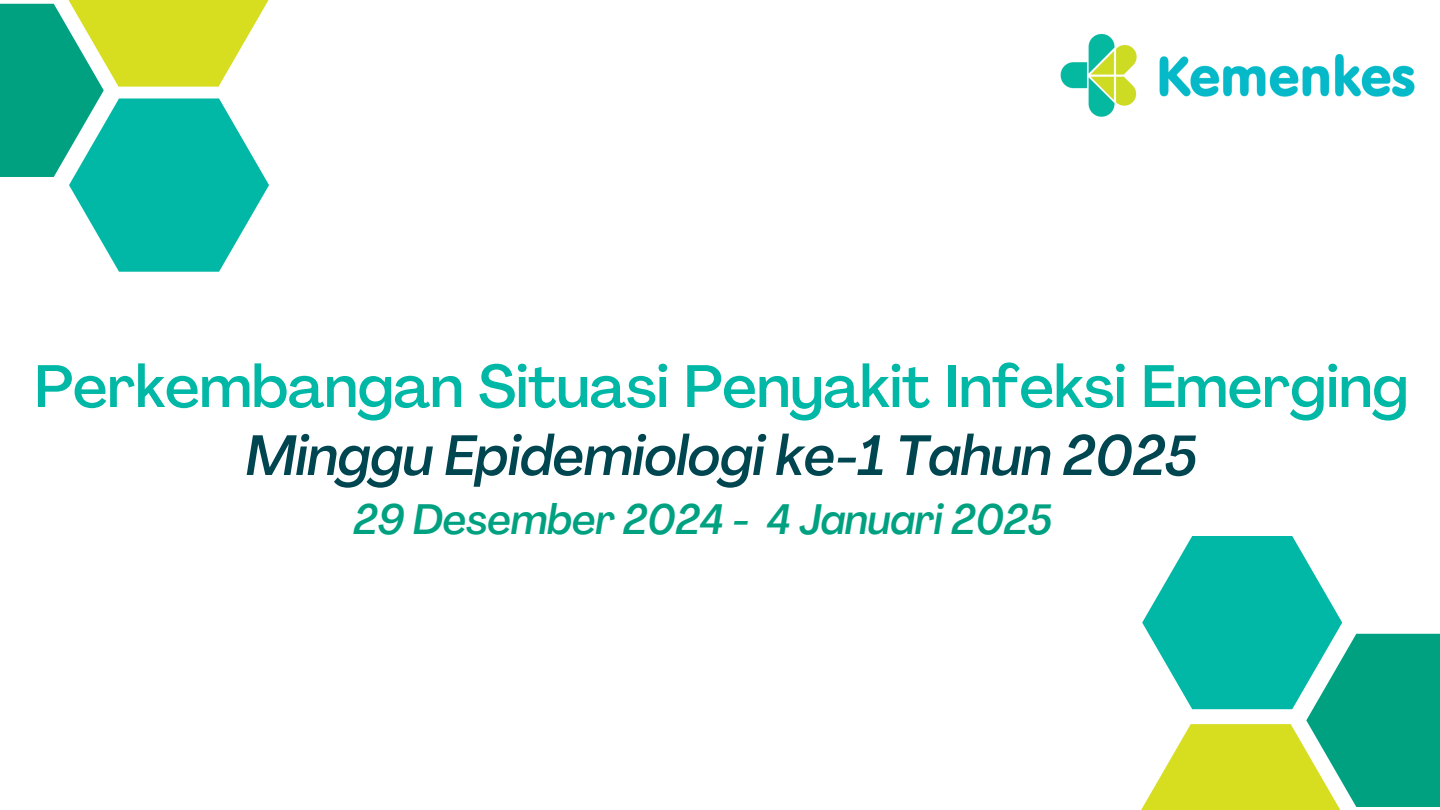
<style>
.page{position:relative;width:1440px;height:810px;background:#fff}
.page>*{position:absolute;margin:0;border:0;box-sizing:border-box;transform-origin:0 0}
.t1{font:500 59px "Agrandir";color:#00b8a5}
.t2{font:italic 500 56px "Agrandir";color:#004651}
.t3{font:italic 500 42px "Agrandir";color:#00a181}
</style>
<div class="page">
<svg style="left:69px;top:0;width:200px;height:87px;fill:#d6de1f"></svg>
<div style="left:0;top:4px;width:104px;height:173px;background:#00a181"></div>
<svg style="left:69px;top:98px;width:200px;height:174px"></svg>
<div style="left:1141px;top:724px;width:200px;height:86px;background:#d6de1f"></div>
<svg style="left:1142px;top:536px;width:298px;height:271px"></svg>
<img style="left:1060px;top:33px;width:355px;height:84px">
<p class="t1" style="left:34px;top:363px;width:1375px">Perkembangan Situasi Penyakit Infeksi Emerging</p>
<h1 class="t2" style="left:246px;top:433px;width:953px">Minggu Epidemiologi ke-1 Tahun 2025</h1>
<h1 class="t3" style="left:354px;top:502px;width:700px">29 Desember 2024 - 4 Januari 2025</h1>
</div>
